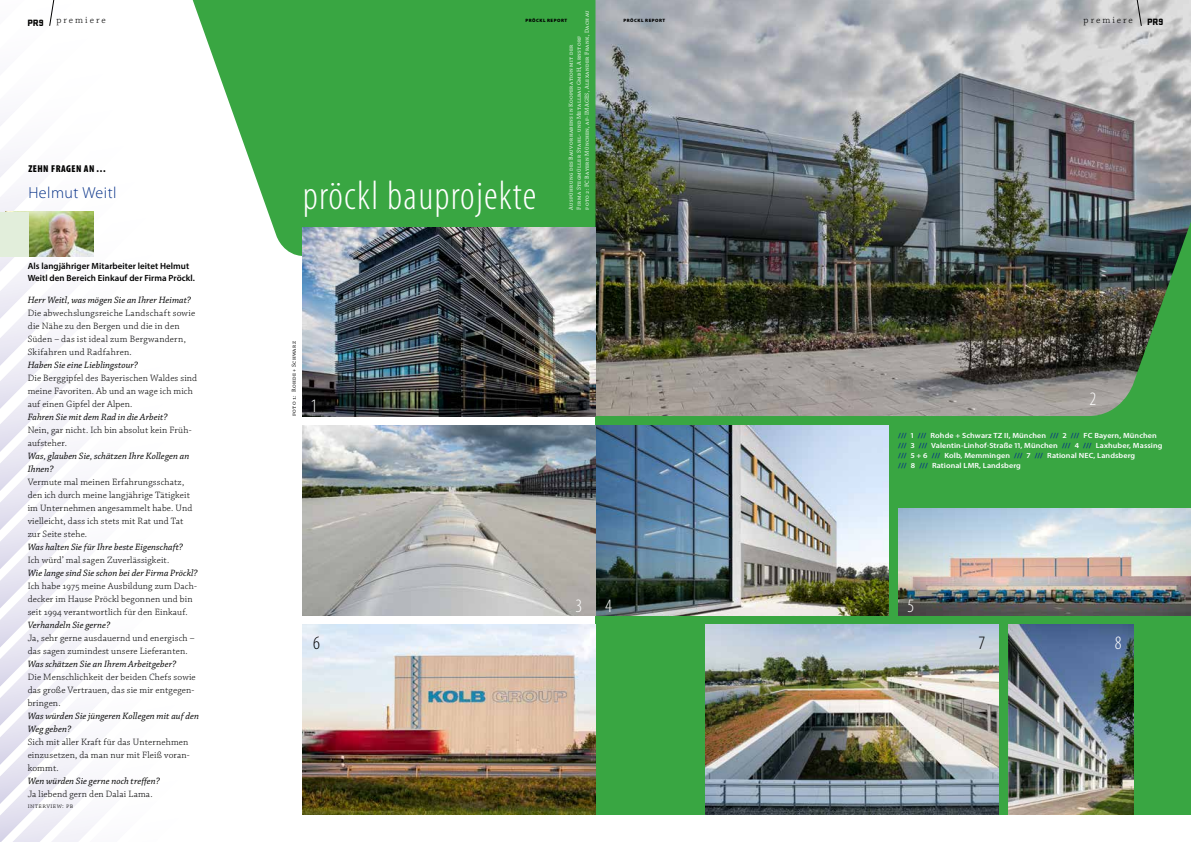
<style>
.page{position:relative;width:1191px;height:842px;background:#fff}
.page>*{position:absolute;margin:0;border:0;box-sizing:border-box;transform-origin:0 0}
.t1{font:300 condensed 41px "Myriad Pro";letter-spacing:.03em;color:#fff}
.t2{font:300 condensed 19px "Myriad Pro";color:#fff}
.t3{font:300 condensed 19px "Myriad Pro";color:#000}
.t4{font:300 16px "Myriad Pro";letter-spacing:.03em;color:#073288}
.t5{font:300 10px "Chaparral Pro";letter-spacing:.215em;color:#000}
.t6{font:900 condensed 10px "Myriad Pro";color:#000}
.t7{font:300 9.6px/13px "Chaparral Pro";letter-spacing:.015em;color:#000}
.t8{font:italic 9.6px/13px "Chaparral Pro";letter-spacing:.005em;color:#000}
.t9{font:300 9.6px/13px "Chaparral Pro";letter-spacing:.035em;color:#000}
.t10{font:900 9.5px "Stratum 1";color:#000}
.t11{font:600 9px/12px "Myriad Pro";letter-spacing:.005em;color:#000}
.t12{font:600 7.5px/10px "Myriad Pro";letter-spacing:.01em;color:#fff;scale:1.08 1}
.t13{font:300 7px "Chaparral Pro";letter-spacing:.06em;color:#000}
.t14{font:6px/8px "Chaparral Pro";letter-spacing:.06em;color:#fff}
.t15{font:6px "Chaparral Pro";letter-spacing:.06em;color:#000}
.t16{font:900 4.8px "Myriad Pro";letter-spacing:.105em;color:#000}
.s1{color:#073288}
</style>
<div class="page">
<svg style="left:0;top:310px;width:70px;height:38px"></svg>
<svg style="left:0;top:348px;width:76px;height:38px"></svg>
<svg style="left:0;top:386px;width:78px;height:37px"></svg>
<svg style="left:0;top:423px;width:79px;height:38px"></svg>
<svg style="left:0;top:461px;width:80px;height:37px"></svg>
<svg style="left:0;top:498px;width:82px;height:38px"></svg>
<svg style="left:0;top:536px;width:83px;height:38px"></svg>
<svg style="left:0;top:574px;width:85px;height:37px"></svg>
<svg style="left:0;top:611px;width:86px;height:38px"></svg>
<svg style="left:0;top:649px;width:87px;height:37px"></svg>
<svg style="left:0;top:686px;width:94px;height:156px"></svg>
<svg style="left:192px;top:0;width:403px;height:256px;background:#51b159"></svg>
<div style="left:595px;top:186px;width:596px;height:629px;background:#39a642"></div>
<img style="left:595px;top:0;width:596px;height:416px">
<img style="left:303px;top:625px;width:292px;height:190px">
<img style="left:595px;top:426px;width:293px;height:190px">
<img style="left:303px;top:426px;width:292px;height:190px">
<svg style="left:0;top:0;width:94px;height:305px"></svg>
<svg style="left:1135px;top:0;width:6px;height:26px"></svg>
<img style="left:303px;top:227px;width:292px;height:189px">
<img style="left:898px;top:508px;width:293px;height:108px">
<img style="left:1008px;top:625px;width:125px;height:190px">
<img style="left:705px;top:625px;width:293px;height:190px">
<p class="t14" style="left:567px;top:209px;width:201px;rotate:-90deg">Ausführung des Bauvorhabens in Kooperation mit der<br>Firma Stegmüller Stahl- und Metallbau GmbH, Arnstorf<br>foto 2: FC Bayern München, af-IMAGES, Alexander Frank, Dachau</p>
<p class="t10" style="left:27px;top:15px;width:18px">PR9</p>
<p class="t5" style="left:56px;top:15px;width:51px">premiere</p>
<p class="t5" style="left:1083px;top:15px;width:51px">premiere</p>
<p class="t10" style="left:1147px;top:15px;width:18px">PR9</p>
<p class="t16" style="left:525px;top:17px;width:43px">PRÖCKL REPORT</p>
<p class="t16" style="left:623px;top:17px;width:43px">PRÖCKL REPORT</p>
<p class="t6" style="left:28px;top:162px;width:29px">ZEHNFRAGEN</p>
<p class="t6" style="left:84px;top:162px;width:24px">AN …</p>
<h3 class="t4" style="left:28px;top:183px;width:90px">Helmut Weitl</h3>
<h1 class="t1" style="left:303px;top:171px;width:235px">pröckl bauprojekte</h1>
<p class="t11" style="left:28px;top:259px;width:169px">Als langjähriger Mitarbeiter leitet Helmut<br>Weitl den Bereich Einkauf der Firma Pröckl.</p>
<p class="t8" style="left:28px;top:294px;width:165px">Herr Weitl, was mögen Sie an Ihrer Heimat?</p>
<p class="t9" style="left:28px;top:307px;width:169px">Die abwechslungsreiche Landschaft sowie die Nähe zu den Bergen und die in den Süden – das ist ideal zum Bergwandern, Skifahren und Radfahren.</p>
<p class="t8" style="left:28px;top:359px;width:112px">Haben Sie eine Lieblingstour?</p>
<p class="t7" style="left:28px;top:372px;width:171px">Die Berggipfel des Bayerischen Waldes sind meine Favoriten. Ab und an wage ich mich auf einen Gipfel der Alpen.</p>
<p class="t8" style="left:28px;top:411px;width:141px">Fahren Sie mit dem Rad in die Arbeit?</p>
<p class="t7" style="left:28px;top:424px;width:165px">Nein, gar nicht. Ich bin absolut kein Früh&shy;aufsteher.</p>
<p class="t8" style="left:28px;top:450px;width:163px">Was, glauben Sie, schätzen Ihre Kollegen an<br>Ihnen?</p>
<p class="t7" style="left:28px;top:476px;width:166px">Vermute mal meinen Erfahrungsschatz, den ich durch meine langjährige Tätigkeit im Unternehmen angesammelt habe. Und vielleicht, dass ich stets mit Rat und Tat zur Seite stehe.</p>
<p class="t8" style="left:28px;top:541px;width:157px">Was halten Sie für Ihre beste Eigenschaft?</p>
<p class="t7" style="left:28px;top:554px;width:143px">Ich würd’ mal sagen Zuverlässigkeit.</p>
<p class="t8" style="left:28px;top:567px;width:171px">Wie lange sind Sie schon bei der Firma Pröckl?</p>
<p class="t7" style="left:28px;top:580px;width:171px">Ich habe 1975 meine Ausbildung zum Dach&shy;decker im Hause Pröckl begonnen und bin seit 1994 verantwortlich für den Einkauf.</p>
<p class="t8" style="left:28px;top:619px;width:84px">Verhandeln Sie gerne?</p>
<p class="t7" style="left:28px;top:632px;width:168px">Ja, sehr gerne ausdauernd und energisch – das sagen zumindest unsere Lieferanten.</p>
<p class="t8" style="left:28px;top:658px;width:150px">Was schätzen Sie an Ihrem Arbeitgeber?</p>
<p class="t7" style="left:28px;top:671px;width:170px">Die Menschlichkeit der beiden Chefs sowie das große Vertrauen, das sie mir entgegen&shy;bringen.</p>
<p class="t8" style="left:28px;top:710px;width:173px">Was würden Sie jüngeren Kollegen mit auf den<br>Weg geben?</p>
<p class="t7" style="left:28px;top:736px;width:163px">Sich mit aller Kraft für das Unternehmen einzusetzen, da man nur mit Fleiß voran&shy;kommt.</p>
<p class="t8" style="left:28px;top:775px;width:134px">Wen würden Sie gerne noch treffen?</p>
<p class="t7" style="left:28px;top:788px;width:126px">Ja liebend gern den Dalai Lama.</p>
<p class="t13" style="left:28px;top:802px;width:47px">interview: pb</p>
<p class="t15" style="left:290px;top:416px;width:76px;rotate:-90deg">foto 1: Rohde + Schwarz</p>
<h2 class="t2" style="left:310px;top:394px;width:8px">1</h2>
<h2 class="t3" style="left:313px;top:631px;width:8px">6</h2>
<h2 class="t2" style="left:575px;top:595px;width:8px">3</h2>
<h2 class="t2" style="left:605px;top:595px;width:8px">4</h2>
<h2 class="t2" style="left:1089px;top:388px;width:8px">2</h2>
<p class="t12" style="left:898px;top:430px;width:246px"><span class="s1">///</span> 1 <span class="s1">///</span> Rohde + Schwarz TZ II, München <span class="s1">///</span> 2 <span class="s1">///</span> FC Bayern, München <span class="s1">///</span> 3 <span class="s1">///</span> Valentin-Linhof-Straße 11, München <span class="s1">///</span> 4 <span class="s1">///</span> Laxhuber, Massing <span class="s1">///</span> 5 + 6 <span class="s1">///</span> Kolb, Memmingen <span class="s1">///</span> 7 <span class="s1">///</span> Rational NEC, Landsberg<br><span class="s1">///</span> 8 <span class="s1">///</span> Rational LMR, Landsberg</p>
<h2 class="t2" style="left:907px;top:594px;width:8px">5</h2>
<h2 class="t3" style="left:978px;top:631px;width:8px">7</h2>
<h2 class="t2" style="left:1114px;top:631px;width:8px">8</h2>
</div>
